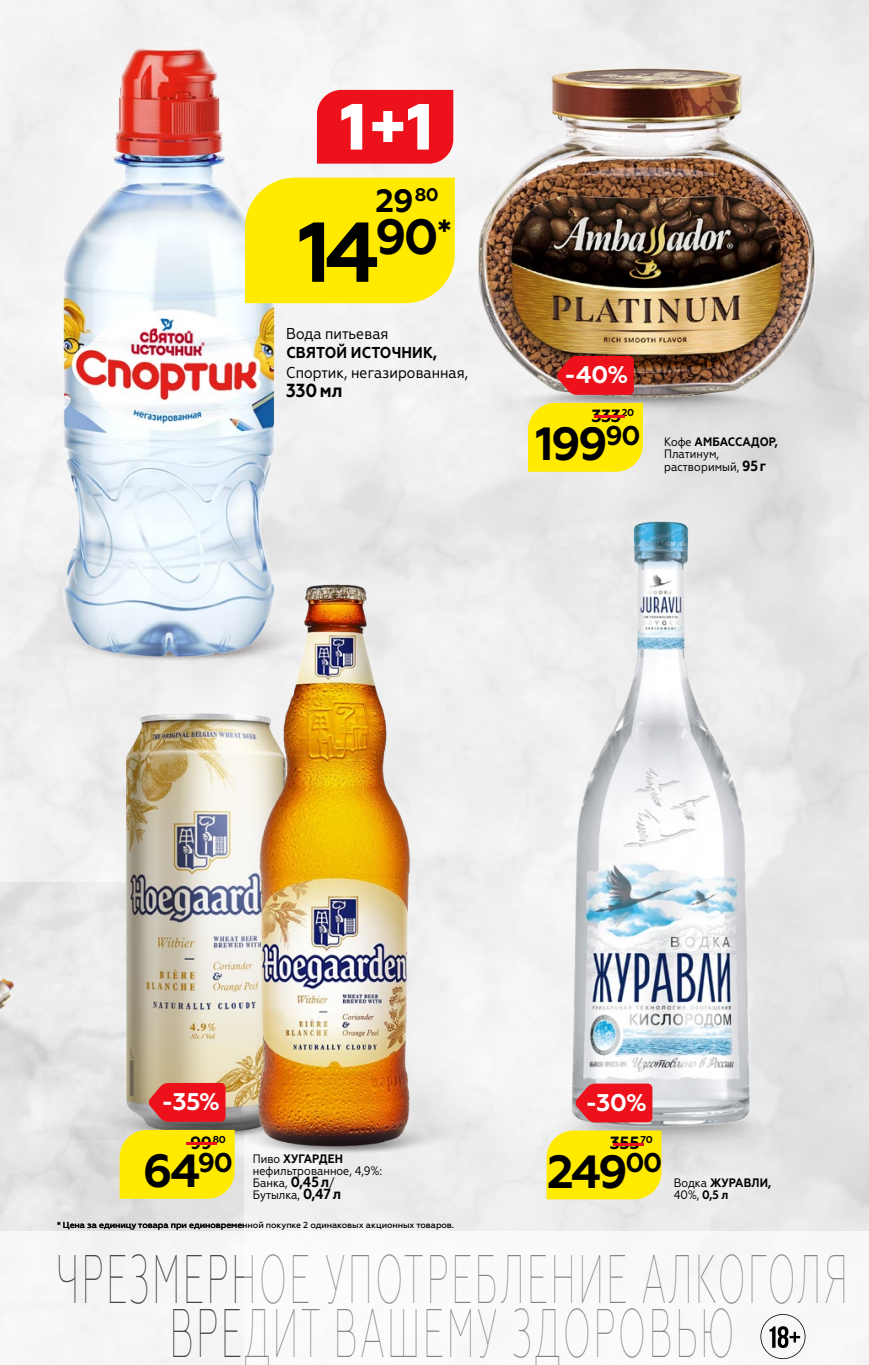
<style>
.page{position:relative;width:869px;height:1365px;background:#fff}
.page>*{position:absolute;margin:0;border:0;box-sizing:border-box;transform-origin:0 0}
.t1{font:700 84.7px "Geometria";color:#000}
.t2{font:100 68.42px/54.4px "Geometria Narrow";letter-spacing:.07em;color:#858382;text-align:center;scale:.56 1}
.t3{font:700 46.38px "Geometria";letter-spacing:-.06em;color:#000}
.t4{font:700 32.2px "Geometria";color:#000}
.t5{font:700 24.15px "Geometria";color:#fff}
.t6{font:700 18.9px "Geometria Narrow";color:#000}
.t7{font:700 17.68px "Geometria";letter-spacing:-.03em;color:#000}
.t8{font:15.75px "Geometria Narrow";color:#000}
.t9{font:700 15.75px "Geometria Narrow";letter-spacing:.01em;color:#000}
.t10{font:12.25px/12.2px "Geometria Narrow";color:#000}
.t11{font:700 12.25px/12.2px "Geometria Narrow";letter-spacing:.01em;color:#000}
.t12{font:700 9.97px "Geometria";color:#000}
.t13{font:500 8.75px "Geometria";letter-spacing:-.01em;color:#000}
.s1{font-size:17.68px;color:#ed111c}
.s2{font-weight:700}
.s3{font-weight:700;font-size:14.7px}
.s4{font-weight:400}
</style>
<div class="page">
<img style="left:0;top:0;width:868px;height:1231px">
<svg style="left:760px;top:1314px;width:45px;height:44px"></svg>
<div style="left:0;top:306px;width:36px;height:283px;background:#f3f3f3"></div>
<div style="left:0;top:381px;width:36px;height:157px;background:#f4f4f4"></div>
<img style="left:104px;top:1139px;width:138px;height:225px">
<img style="left:0;top:884px;width:104px;height:480px">
<img style="left:0;top:941px;width:77px;height:333px">
<img style="left:382px;top:309px;width:486px;height:171px">
<img style="left:473px;top:60px;width:345px;height:343px">
<div style="left:527px;top:403px;width:115px;height:68px;background:#ffea00"></div>
<svg style="left:556px;top:356px;width:77px;height:39px;background:#e21b24"></svg>
<img style="left:469px;top:1066px;width:366px;height:187px">
<img style="left:553px;top:509px;width:212px;height:629px">
<div style="left:0;top:589px;width:249px;height:80px;background:#eee"></div>
<img style="left:36px;top:32px;width:257px;height:625px">
<img style="left:91px;top:704px;width:158px;height:366px">
<img style="left:43px;top:1070px;width:206px;height:69px">
<img style="left:249px;top:573px;width:187px;height:584px">
<img style="left:181px;top:1086px;width:323px;height:69px">
<svg style="left:317px;top:90px;width:136px;height:74px"></svg>
<div style="left:245px;top:178px;width:209px;height:125px;background:#ffea00"></div>
<div style="left:546px;top:1130px;width:115px;height:69px;background:#ffea00"></div>
<svg style="left:575px;top:1083px;width:77px;height:39px;background:#e6222d"></svg>
<div style="left:120px;top:1129px;width:114px;height:69px;background:#ffea00"></div>
<svg style="left:148px;top:1082px;width:77px;height:39px;background:#e6232a"></svg>
<h3 class="t4" style="left:375px;top:181px;width:65px">29<sup>80</sup></h3>
<h1 class="t1" style="left:298px;top:202px;width:155px">14<sup>90</sup><sup>*</sup></h1>
<p class="t8" style="left:286px;top:324px;width:104px">Вода питьевая</p>
<p class="t9" style="left:286px;top:343px;width:152px">СВЯТОЙ ИСТОЧНИК,</p>
<p class="t8" style="left:286px;top:363px;width:183px">Спортик, негазированная,</p>
<h3 class="t6" style="left:286px;top:379px;width:58px">330мл</h3>
<h3 class="t5" style="left:564px;top:360px;width:66px">-40%</h3>
<p class="t12" style="left:585px;top:406px;width:50px"><span class="s1">-</span>20</p>
<h3 class="t7" style="left:591px;top:405px;width:31px">333</h3>
<h3 class="t3" style="left:535px;top:416px;width:106px">199<sup>90</sup></h3>
<p class="t10" style="left:664px;top:435px;width:115px">Кофе <span class="s2">АМБАССАДОР,<br></span>Платинум, растворимый, <span class="s3">95г</span></p>
<h3 class="t5" style="left:161px;top:1087px;width:60px">-35%</h3>
<h3 class="t5" style="left:585px;top:1087px;width:63px">-30%</h3>
<p class="t12" style="left:177px;top:1133px;width:50px"><span class="s1">-</span>80</p>
<h3 class="t7" style="left:190px;top:1131px;width:24px">99</h3>
<p class="t12" style="left:603px;top:1133px;width:50px"><span class="s1">-</span>70</p>
<h3 class="t7" style="left:609px;top:1132px;width:31px">355</h3>
<h3 class="t3" style="left:143px;top:1143px;width:91px">64<sup>90</sup></h3>
<p class="t10" style="left:253px;top:1152px;width:131px">Пиво <span class="s2">ХУГАРДЕН </span>нефильтрованное, 4,9%:<br>Банка, <span class="s3">0,45л</span>/<br>Бутылка, <span class="s3">0,47л</span></p>
<h3 class="t3" style="left:547px;top:1143px;width:116px">249<sup>00</sup></h3>
<p class="t11" style="left:673px;top:1176px;width:99px"><span class="s4">Водка</span> ЖУРАВЛИ,<br><span class="s4">40%,</span> 0,5 л</p>
<p class="t13" style="left:57px;top:1219px;width:398px">* Цена за единицу товара при единовременной покупке 2 одинаковых акционных товаров.</p>
<h2 class="t2" style="left:56px;top:1250px;width:1414px">ЧРЕЗМЕРНОЕ УПОТРЕБЛЕНИЕ АЛКОГОЛЯ<br>ВРЕДИТ ВАШЕМУ ЗДОРОВЬЮ</h2>
</div>
